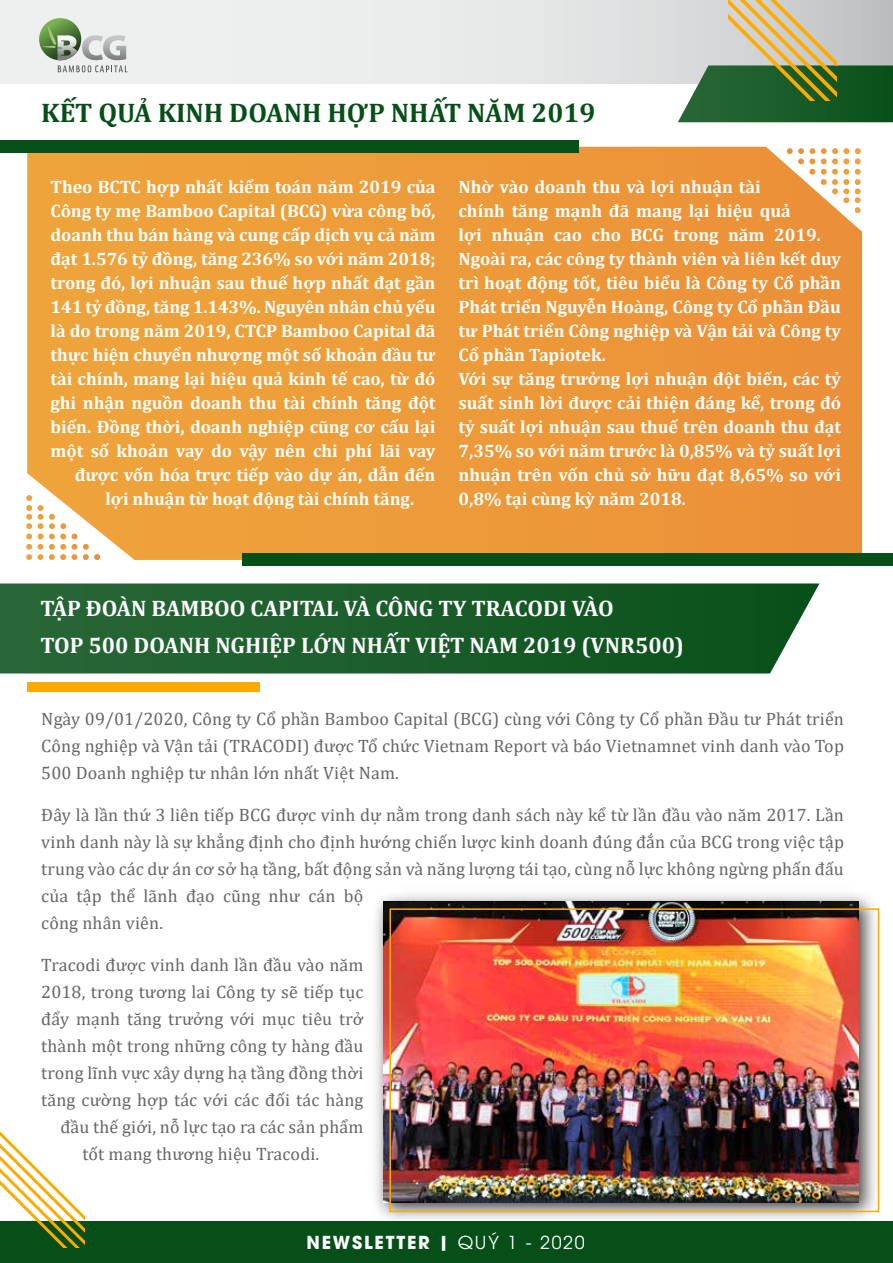
<style>
.page{position:relative;width:893px;height:1263px;background:#fff}
.page>*{position:absolute;margin:0;border:0;box-sizing:border-box;transform-origin:0 0}
.t1{font:700 27px "Cambria";color:#074f18}
.t2{font:700 22.5px/37.5px "Cambria";color:#fff}
.t3{font:700 18px/24px "Cambria";letter-spacing:-.005em;color:#fff}
.t4{font:18px/27px "Cambria";letter-spacing:.01em;color:#666;text-align:justify}
.t5{font:700 17.7px "UTM Avo";letter-spacing:.1em;color:#fff}
.s1{font-weight:400}
</style>
<div class="page">
<svg style="left:27px;top:147px;width:835px;height:413px;background:#ec9a3a"></svg>
<img style="left:375px;top:894px;width:505px;height:326px">
<img style="left:384px;top:902px;width:474px;height:300px">
<div style="left:0;top:0;width:893px;height:83px;background:linear-gradient(to bottom,#e9eaeb,#e9eaea)"></div>
<svg style="left:39px;top:18px;width:42px;height:42px"></svg>
<svg style="left:41px;top:25px;width:86px;height:47px;background:#b7c1b3"></svg>
<svg style="left:0;top:583px;width:819px;height:90px;background:#206130"></svg>
<div style="left:27px;top:683px;width:233px;height:9px;background:#fa0"></div>
<svg style="left:678px;top:0;width:215px;height:122px;background:#889c79"></svg>
<div style="left:0;top:141px;width:578px;height:12px;background:#074f18"></div>
<div style="left:242px;top:554px;width:651px;height:12px;background:#074f18"></div>
<div style="left:389px;top:908px;width:490px;height:304px;border:2px solid #fa0"></div>
<div style="left:0;top:1221px;width:893px;height:42px;background:#074f18"></div>
<svg style="left:0;top:1131px;width:85px;height:117px"></svg>
<svg style="left:26px;top:495px;width:74px;height:65px"></svg>
<svg style="left:787px;top:148px;width:74px;height:65px"></svg>
<h1 class="t1" style="left:41px;top:93px;width:556px">KẾT QUẢ KINH DOANH HỢP NHẤT NĂM 2019</h1>
<p class="t3" style="left:51px;top:174px;width:386px">Theo BCTC hợp nhất kiểm toán năm 2019 của</p>
<p class="t3" style="left:51px;top:198px;width:386px">Công ty mẹ Bamboo Capital (BCG) vừa công bố,</p>
<p class="t3" style="left:51px;top:222px;width:386px">doanh thu bán hàng và cung cấp dịch vụ cả năm</p>
<p class="t3" style="left:51px;top:246px;width:386px">đạt 1.576 tỷ đồng, tăng 236% so với năm 2018;</p>
<p class="t3" style="left:51px;top:270px;width:386px">trong đó, lợi nhuận sau thuế hợp nhất đạt gần</p>
<p class="t3" style="left:51px;top:294px;width:386px">141 tỷ đồng, tăng 1.143%. Nguyên nhân chủ yếu</p>
<p class="t3" style="left:51px;top:318px;width:386px">là do trong năm 2019, CTCP Bamboo Capital đã</p>
<p class="t3" style="left:51px;top:342px;width:386px">thực hiện chuyển nhượng một số khoản đầu tư</p>
<p class="t3" style="left:51px;top:366px;width:386px">tài chính, mang lại hiệu quả kinh tế cao, từ đó</p>
<p class="t3" style="left:51px;top:390px;width:386px">ghi nhận nguồn doanh thu tài chính tăng đột</p>
<p class="t3" style="left:51px;top:414px;width:386px">biến. Đồng thời, doanh nghiệp cũng cơ cấu lại</p>
<p class="t3" style="left:51px;top:438px;width:386px">một số khoản vay do vậy nên chi phí lãi vay</p>
<p class="t3" style="left:75px;top:462px;width:362px">được vốn hóa trực tiếp vào dự án, dẫn đến</p>
<p class="t3" style="left:105px;top:486px;width:310px">lợi nhuận từ hoạt động tài chính tăng.</p>
<p class="t3" style="left:459px;top:174px;width:384px">Nhờ vào doanh thu và lợi nhuận tài<br>chính tăng mạnh đã mang lại hiệu quả<br>lợi nhuận cao cho BCG trong năm 2019.<br>Ngoài ra, các công ty thành viên và liên kết duy trì hoạt động tốt, tiêu biểu là Công ty Cổ phần Phát triển Nguyễn Hoàng, Công ty Cổ phần Đầu tư Phát triển Công nghiệp và Vận tải và Công ty Cổ phần Tapiotek.<br>Với sự tăng trưởng lợi nhuận đột biến, các tỷ suất sinh lời được cải thiện đáng kể, trong đó tỷ suất lợi nhuận sau thuế trên doanh thu đạt 7,35% so với năm trước là 0,85% và tỷ suất lợi nhuận trên vốn chủ sở hữu đạt 8,65% so với 0,8% tại cùng kỳ năm 2018.</p>
<p class="t2" style="left:40px;top:589px;width:645px">TẬP ĐOÀN BAMBOO CAPITAL VÀ CÔNG TY TRACODI VÀO<br>TOP 500 DOANH NGHIỆP LỚN NHẤT VIỆT NAM 2019 (VNR500)</p>
<p class="t4" style="left:41px;top:705px;width:804px">Ngày 09/01/2020, Công ty Cổ phần Bamboo Capital (BCG) cùng với Công ty Cổ phần Đầu tư Phát triển Công nghiệp và Vận tải (TRACODI) được Tổ chức Vietnam Report và báo Vietnamnet vinh danh vào Top 500 Doanh nghiệp tư nhân lớn nhất Việt Nam.</p>
<p class="t4" style="left:41px;top:801px;width:804px;text-align:left">Đây là lần thứ 3 liên tiếp BCG được vinh dự nằm trong danh sách này kể từ lần đầu vào năm 2017. Lần vinh danh này là sự khẳng định cho định hướng chiến lược kinh doanh đúng đắn của BCG trong việc tập trung vào các dự án cơ sở hạ tầng, bất động sản và năng lượng tái tạo, cùng nỗ lực không ngừng phấn đấu của tập thể lãnh đạo cũng như cán bộ<br>công nhân viên.</p>
<p class="t4" style="left:41px;top:951px;width:324px">Tracodi được vinh danh lần đầu vào năm</p>
<p class="t4" style="left:41px;top:978px;width:324px">2018, trong tương lai Công ty sẽ tiếp tục</p>
<p class="t4" style="left:41px;top:1005px;width:324px">đẩy mạnh tăng trưởng với mục tiêu trở</p>
<p class="t4" style="left:41px;top:1032px;width:324px">thành một trong những công ty hàng đầu</p>
<p class="t4" style="left:41px;top:1059px;width:324px">trong lĩnh vực xây dựng hạ tầng đồng thời</p>
<p class="t4" style="left:41px;top:1086px;width:324px">tăng cường hợp tác với các đối tác hàng</p>
<p class="t4" style="left:60px;top:1113px;width:304px">đầu thế giới, nỗ lực tạo ra các sản phẩm</p>
<p class="t4" style="left:83px;top:1140px;width:238px">tốt mang thương hiệu Tracodi.</p>
<p class="t5" style="left:307px;top:1227px;width:280px">NEWSLETTER | <span class="s1">QUÝ 1 - 2020</span></p>
</div>
